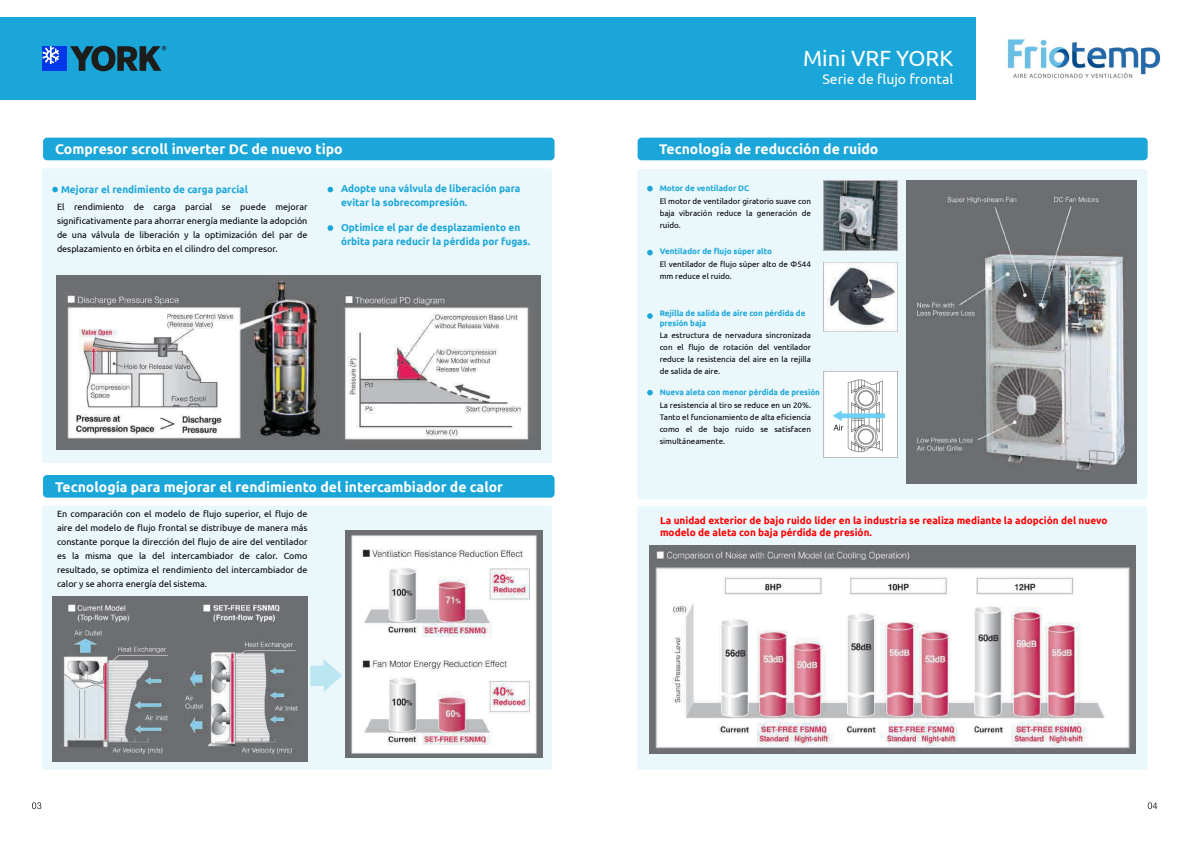
<style>
.page{position:relative;width:1191px;height:842px;background:#fff}
.page>*{position:absolute;margin:0;border:0;box-sizing:border-box;transform-origin:0 0}
.t1{font:22px "Ubuntu";color:#fff}
.t2{font:700 14px "Ubuntu";color:#fff}
.t3{font:14px "Ubuntu";color:#fff}
.t4{font:700 10px/14px "Ubuntu";color:#1aa6d9}
.t5{font:700 10px/12px "Ubuntu";color:#f00}
.t6{font:9px/14px "Ubuntu";color:#000;text-align:justify}
.t7{font:8px/12px "Ubuntu";color:#000;text-align:justify}
.t8{font:700 8px/10px "Ubuntu";color:#1aa6d9}
</style>
<div class="page">
<div style="left:637px;top:506px;width:510px;height:264px;background:#eaf7fb;border-radius:3px"></div>
<div style="left:42px;top:506px;width:510px;height:264px;background:#eaf7fb;border-radius:3px"></div>
<div style="left:42px;top:168px;width:510px;height:295px;background:#eaf7fb;border-radius:3px"></div>
<div style="left:43px;top:138px;width:512px;height:22px;background:#1aa6d9;border-radius:4px"></div>
<img style="left:56px;top:276px;width:484px;height:174px">
<svg style="left:52px;top:187px;width:6px;height:5px"></svg>
<svg style="left:328px;top:187px;width:5px;height:5px"></svg>
<svg style="left:328px;top:225px;width:5px;height:6px"></svg>
<div style="left:43px;top:475px;width:512px;height:23px;background:#1aa6d9;border-radius:4px"></div>
<img style="left:346px;top:530px;width:196px;height:228px">
<img style="left:53px;top:596px;width:254px;height:166px">
<div style="left:638px;top:138px;width:510px;height:22px;background:#1aa6d9;border-radius:4px"></div>
<img style="left:650px;top:546px;width:485px;height:207px">
<svg style="left:32px;top:802px;width:9px;height:7px"></svg>
<svg style="left:1148px;top:802px;width:9px;height:7px"></svg>
<svg style="left:310px;top:659px;width:32px;height:33px"></svg>
<div style="left:637px;top:169px;width:510px;height:330px;background:#eaf7fb;border-radius:3px"></div>
<img style="left:907px;top:180px;width:229px;height:303px">
<img style="left:824px;top:180px;width:74px;height:70px">
<img style="left:824px;top:262px;width:73px;height:70px">
<svg style="left:647px;top:186px;width:6px;height:5px"></svg>
<svg style="left:647px;top:250px;width:6px;height:5px"></svg>
<svg style="left:647px;top:313px;width:6px;height:6px"></svg>
<svg style="left:647px;top:390px;width:6px;height:5px"></svg>
<img style="left:824px;top:372px;width:74px;height:86px">
<div style="left:0;top:17px;width:976px;height:83px;background:#1aa6d9"></div>
<img style="left:1005px;top:37px;width:156px;height:41px">
<svg style="left:70px;top:46px;width:96px;height:25px"></svg>
<div style="left:43px;top:46px;width:24px;height:25px;background:#0038e8"></div>
<svg style="left:43px;top:46px;width:16px;height:18px"></svg>
<h2 class="t2" style="left:55px;top:140px;width:289px">Compresor scroll inverter DC de nuevo tipo</h2>
<p class="t4" style="left:61px;top:182px;width:188px">Mejorar el rendimiento de carga parcial</p>
<p class="t6" style="left:57px;top:200px;width:252px">El rendimiento de carga parcial se puede mejorar significativamente para ahorrar energía mediante la adopción de una válvula de liberación y la optimización del par de desplazamiento en órbita en el cilindro del compresor.</p>
<p class="t4" style="left:341px;top:181px;width:181px">Adopte una válvula de liberación para evitar la sobrecompresión.</p>
<p class="t4" style="left:341px;top:220px;width:191px">Optimice el par de desplazamiento en órbita para reducir la pérdida por fugas.</p>
<h2 class="t2" style="left:55px;top:478px;width:450px">Tecnología para mejorar el rendimiento del intercambiador de calor</h2>
<p class="t6" style="left:57px;top:507px;width:252px">En comparación con el modelo de flujo superior, el flujo de aire del modelo de flujo frontal se distribuye de manera más constante porque la dirección del flujo de aire del ventilador es la misma que la del intercambiador de calor. Como resultado, se optimiza el rendimiento del intercambiador de calor y se ahorra energía del sistema.</p>
<h1 class="t1" style="left:803px;top:44px;width:152px">Mini VRF YORK</h1>
<h2 class="t3" style="left:822px;top:70px;width:132px">Serie de flujo frontal</h2>
<h2 class="t2" style="left:659px;top:140px;width:221px">Tecnología de reducción de ruido</h2>
<p class="t8" style="left:660px;top:183px;width:91px">Motor de ventilador DC</p>
<p class="t7" style="left:660px;top:195px;width:153px">El motor de ventilador giratorio suave con baja vibración reduce la generación de ruido.</p>
<p class="t8" style="left:660px;top:246px;width:114px">Ventilador de flujo súper alto</p>
<p class="t7" style="left:660px;top:258px;width:153px">El ventilador de flujo súper alto de Φ544 mm reduce el ruido.</p>
<p class="t8" style="left:660px;top:308px;width:147px">Rejilla de salida de aire con pérdida de presión baja</p>
<p class="t7" style="left:660px;top:329px;width:153px">La estructura de nervadura sincronizada con el flujo de rotación del ventilador reduce la resistencia del aire en la rejilla de salida de aire.</p>
<p class="t8" style="left:660px;top:387px;width:162px">Nueva aleta con menor pérdida de presión</p>
<p class="t7" style="left:660px;top:399px;width:153px">La resistencia al tiro se reduce en un 20%.<br>Tanto el funcionamiento de alta eficiencia como el de bajo ruido se satisfacen simultáneamente.</p>
<p class="t5" style="left:660px;top:515px;width:449px">La unidad exterior de bajo ruido líder en la industria se realiza mediante la adopción del nuevo modelo de aleta con baja pérdida de presión.</p>
</div>
